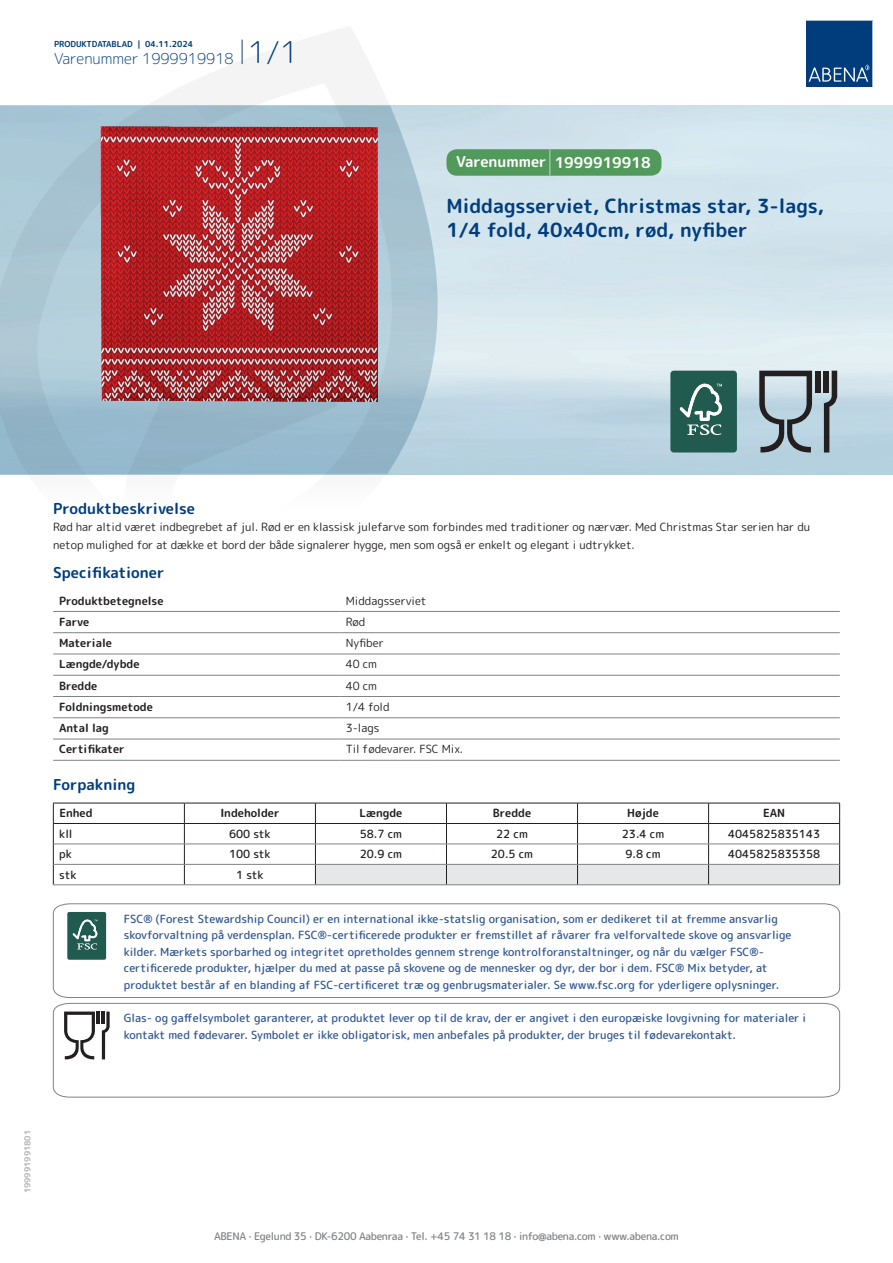
<style>
.page{position:relative;width:893px;height:1263px;background:#fff}
.page>*{position:absolute;margin:0;border:0;box-sizing:border-box;transform-origin:0 0}
.t1{font:700 19.5px/24px "Rounded Mplus 1 c";color:#013d7d}
.t2{font:700 15px "Rounded Mplus 1 c";color:#013d7d}
.t3{font:300 15px "Rounded Mplus 1 c";color:#013d7d}
.t4{font:700 15px "Rounded Mplus 1 c";color:#fff}
.t5{font:500 11.25px/16.5px "Rounded Mplus 1 c";color:#305691}
.t6{font:11.25px/18px "Rounded Mplus 1 c";color:#231f20}
.t7{font:700 11.25px "Rounded Mplus 1 c";color:#231f20}
.t8{font:500 11.25px "Rounded Mplus 1 c";color:#231f20}
.t9{font:500 10.5px "Rounded Mplus 1 c";letter-spacing:-.03em;color:#808285}
.t10{font:700 8.25px "Rounded Mplus 1 c";color:#013d7d}
.t11{font:700 8.25px "Rounded Mplus 1 c";color:#b2b3b7}
.s1{font-size:30px}
.s2{font-size:25.5px}
</style>
<div class="page">
<img style="left:439px;top:106px;width:454px;height:368px">
<svg style="left:0;top:26px;width:439px;height:449px"></svg>
<svg style="left:0;top:106px;width:438px;height:368px;background:#a4c2d1"></svg>
<svg style="left:242px;top:40px;width:1px;height:24px"></svg>
<svg style="left:806px;top:20px;width:67px;height:67px;background:#144b86"></svg>
<img style="left:101px;top:127px;width:276px;height:275px">
<hr style="left:53px;top:611px;width:287px;height:1px;background:#808285">
<hr style="left:340px;top:611px;width:500px;height:1px;background:#808285">
<hr style="left:53px;top:632px;width:287px;height:1px;background:#808285">
<hr style="left:340px;top:632px;width:500px;height:1px;background:#808285">
<hr style="left:53px;top:654px;width:287px;height:1px;background:#808285">
<hr style="left:340px;top:654px;width:500px;height:1px;background:#808285">
<hr style="left:53px;top:675px;width:287px;height:1px;background:#808285">
<hr style="left:340px;top:675px;width:500px;height:1px;background:#808285">
<hr style="left:53px;top:696px;width:287px;height:1px;background:#808285">
<hr style="left:340px;top:696px;width:500px;height:1px;background:#808285">
<hr style="left:53px;top:717px;width:287px;height:1px;background:#808285">
<hr style="left:340px;top:717px;width:500px;height:1px;background:#808285">
<hr style="left:53px;top:739px;width:287px;height:1px;background:#808285">
<hr style="left:340px;top:739px;width:500px;height:1px;background:#808285">
<hr style="left:53px;top:760px;width:287px;height:1px;background:#808285">
<hr style="left:340px;top:760px;width:500px;height:1px;background:#808285">
<hr style="left:53px;top:803px;width:131px;height:1px;background:#231f20">
<hr style="left:184px;top:803px;width:131px;height:1px;background:#231f20">
<hr style="left:53px;top:823px;width:131px;height:1px;background:#231f20">
<hr style="left:184px;top:823px;width:131px;height:1px;background:#231f20">
<svg style="left:53px;top:803px;width:1px;height:81px"></svg>
<svg style="left:184px;top:803px;width:1px;height:81px"></svg>
<svg style="left:315px;top:803px;width:525px;height:81px"></svg>
<hr style="left:54px;top:844px;width:130px;height:1px;background:#808285">
<hr style="left:184px;top:844px;width:131px;height:1px;background:#808285">
<hr style="left:315px;top:844px;width:131px;height:1px;background:#808285">
<hr style="left:446px;top:844px;width:131px;height:1px;background:#808285">
<hr style="left:577px;top:844px;width:132px;height:1px;background:#808285">
<hr style="left:709px;top:844px;width:130px;height:1px;background:#808285">
<hr style="left:54px;top:864px;width:130px;height:1px;background:#808285">
<hr style="left:184px;top:864px;width:131px;height:1px;background:#808285">
<hr style="left:315px;top:864px;width:131px;height:1px;background:#808285">
<hr style="left:446px;top:864px;width:131px;height:1px;background:#808285">
<hr style="left:577px;top:864px;width:132px;height:1px;background:#808285">
<hr style="left:709px;top:864px;width:130px;height:1px;background:#808285">
<hr style="left:53px;top:884px;width:131px;height:1px;background:#808285">
<hr style="left:184px;top:884px;width:131px;height:1px;background:#808285">
<hr style="left:315px;top:884px;width:131px;height:1px;background:#808285">
<hr style="left:446px;top:884px;width:131px;height:1px;background:#808285">
<hr style="left:577px;top:884px;width:132px;height:1px;background:#808285">
<hr style="left:709px;top:884px;width:131px;height:1px;background:#808285">
<svg style="left:53px;top:903px;width:787px;height:95px"></svg>
<svg style="left:53px;top:1003px;width:787px;height:94px"></svg>
<div style="left:670px;top:371px;width:67px;height:81px;background:#215b4f;border-radius:3px"></div>
<svg style="left:680px;top:384px;width:42px;height:51px"></svg>
<svg style="left:824px;top:371px;width:13px;height:81px"></svg>
<div style="left:815px;top:371px;width:5px;height:22px;background:#231f20"></div>
<div style="left:823px;top:371px;width:6px;height:22px;background:#231f20"></div>
<svg style="left:759px;top:371px;width:53px;height:81px;background:#909ea7"></svg>
<div style="left:446px;top:149px;width:215px;height:27px;background:#52995c;border-radius:10px"></div>
<p class="t10" style="left:54px;top:38px;width:141px">PRODUKTDATABLAD | 04.11.2024</p>
<h2 class="t3" style="left:54px;top:48px;width:246px">Varenummer 1999919918 <span class="s1">1/1</span></h2>
<h2 class="t4" style="left:456px;top:152px;width:196px">Varenummer <span class="s2">|</span> 1999919918</h2>
<h1 class="t1" style="left:446px;top:194px;width:379px">Middagsserviet, Christmas star, 3-lags,<br>1/4 fold, 40x40cm, rød, nyfiber</h1>
<h2 class="t2" style="left:53px;top:498px;width:143px">Produktbeskrivelse</h2>
<p class="t6" style="left:53px;top:517px;width:758px">Rød har altid været indbegrebet af jul. Rød er en klassisk julefarve som forbindes med traditioner og nærvær. Med Christmas Star serien har du netop mulighed for at dække et bord der både signalerer hygge, men som også er enkelt og elegant i udtrykket.</p>
<h2 class="t2" style="left:53px;top:562px;width:113px">Specifikationer</h2>
<p class="t7" style="left:59px;top:592px;width:106px">Produktbetegnelse</p>
<p class="t6" style="left:346px;top:591px;width:82px">Middagsserviet</p>
<p class="t7" style="left:59px;top:614px;width:32px">Farve</p>
<p class="t6" style="left:346px;top:613px;width:21px">Rød</p>
<p class="t7" style="left:59px;top:635px;width:54px">Materiale</p>
<p class="t6" style="left:346px;top:634px;width:40px">Nyfiber</p>
<p class="t7" style="left:59px;top:656px;width:82px">Længde/dybde</p>
<p class="t6" style="left:346px;top:655px;width:33px">40 cm</p>
<p class="t7" style="left:59px;top:678px;width:40px">Bredde</p>
<p class="t6" style="left:346px;top:676px;width:33px">40 cm</p>
<p class="t7" style="left:59px;top:699px;width:95px">Foldningsmetode</p>
<p class="t6" style="left:346px;top:698px;width:45px">1/4 fold</p>
<p class="t7" style="left:59px;top:720px;width:51px">Antal lag</p>
<p class="t6" style="left:346px;top:719px;width:35px">3-lags</p>
<p class="t7" style="left:59px;top:741px;width:67px">Certifikater</p>
<p class="t6" style="left:346px;top:740px;width:119px">Til fødevarer. FSC Mix.</p>
<h2 class="t2" style="left:53px;top:774px;width:84px">Forpakning</h2>
<p class="t7" style="left:59px;top:805px;width:35px">Enhed</p>
<p class="t7" style="left:220px;top:805px;width:61px">Indeholder</p>
<p class="t7" style="left:359px;top:805px;width:44px">Længde</p>
<p class="t7" style="left:493px;top:805px;width:40px">Bredde</p>
<p class="t7" style="left:627px;top:805px;width:33px">Højde</p>
<p class="t7" style="left:763px;top:805px;width:24px">EAN</p>
<p class="t8" style="left:59px;top:826px;width:15px">kll</p>
<p class="t8" style="left:229px;top:826px;width:43px">600 stk</p>
<p class="t8" style="left:360px;top:826px;width:44px">58.7 cm</p>
<p class="t8" style="left:496px;top:826px;width:33px">22 cm</p>
<p class="t8" style="left:622px;top:826px;width:44px">23.4 cm</p>
<p class="t8" style="left:728px;top:826px;width:94px">4045825835143</p>
<p class="t8" style="left:59px;top:846px;width:14px">pk</p>
<p class="t8" style="left:229px;top:846px;width:43px">100 stk</p>
<p class="t8" style="left:360px;top:846px;width:44px">20.9 cm</p>
<p class="t8" style="left:491px;top:846px;width:44px">20.5 cm</p>
<p class="t8" style="left:625px;top:846px;width:37px">9.8 cm</p>
<p class="t8" style="left:728px;top:846px;width:94px">4045825835358</p>
<p class="t8" style="left:59px;top:867px;width:19px">stk</p>
<p class="t8" style="left:236px;top:867px;width:29px">1 stk</p>
<p class="t5" style="left:124px;top:910px;width:669px">FSC® (Forest Stewardship Council) er en international ikke-statslig organisation, som er dedikeret til at fremme ansvarlig skovforvaltning på verdensplan. FSC®-certificerede produkter er fremstillet af råvarer fra velforvaltede skove og ansvarlige kilder. Mærkets sporbarhed og integritet opretholdes gennem strenge kontrolforanstaltninger, og når du vælger FSC®- certificerede produkter, hjælper du med at passe på skovene og de mennesker og dyr, der bor i dem. FSC® Mix betyder, at produktet består af en blanding af FSC-certificeret træ og genbrugsmaterialer. Se www.fsc.org for yderligere oplysninger.</p>
<p class="t5" style="left:124px;top:1010px;width:684px">Glas- og gaffelsymbolet garanterer, at produktet lever op til de krav, der er angivet i den europæiske lovgivning for materialer i kontakt med fødevarer. Symbolet er ikke obligatorisk, men anbefales på produkter, der bruges til fødevarekontakt.</p>
<p class="t11" style="left:22px;top:1193px;width:65px;rotate:-90deg">199991991801</p>
<p class="t9" style="left:214px;top:1229px;width:466px">ABENA · Egelund 35 · DK-6200 Aabenraa · Tel. +45 74 31 18 18 · info@abena.com · www.abena.com</p>
</div>
